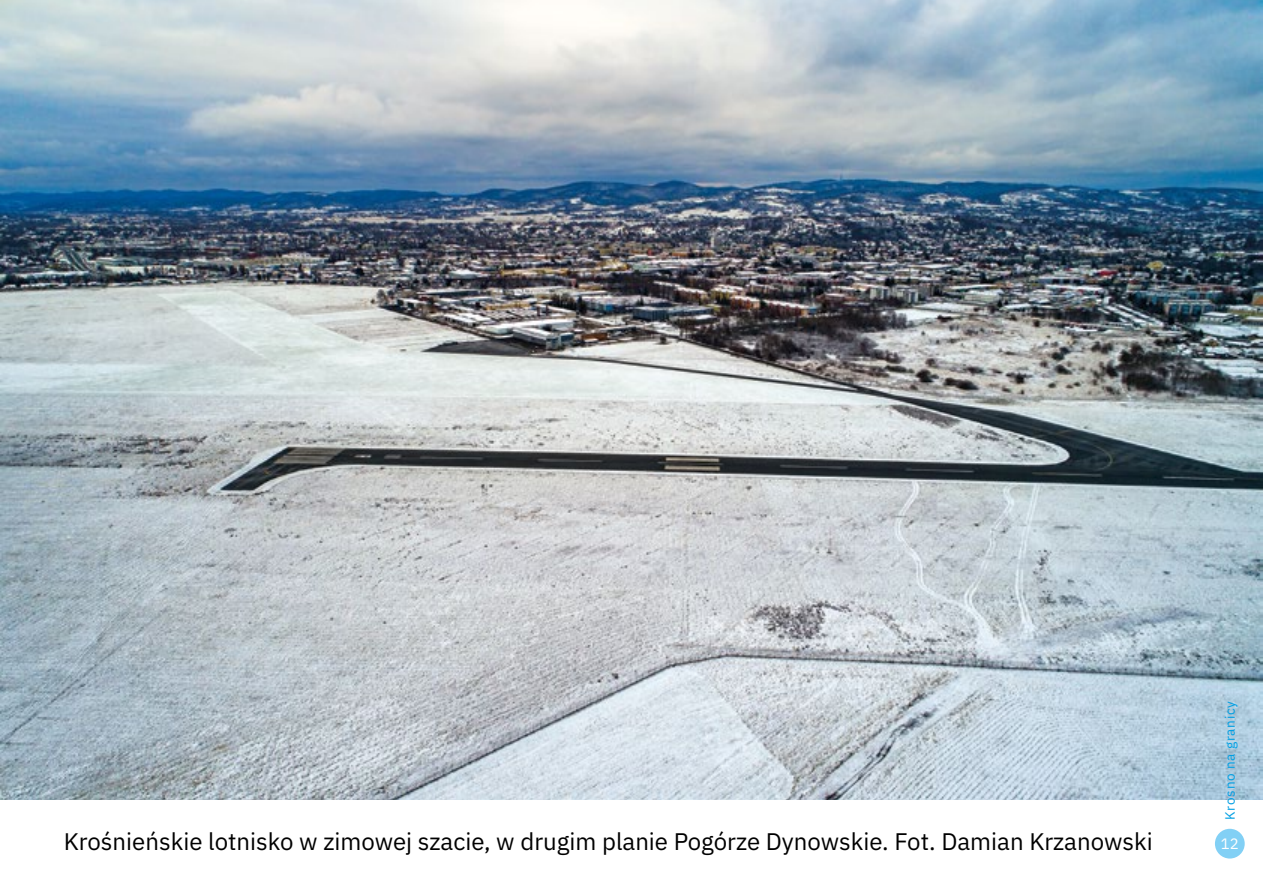
<style>
.page{position:relative;width:1263px;height:893px;background:#fff}
.page>*{position:absolute;margin:0;border:0;box-sizing:border-box;transform-origin:0 0}
.t1{font:24px "IBM Plex Sans";color:#000}
.t2{font:15px "IBM Plex Sans";color:#fff}
.t3{font:13.5px "IBM Plex Sans";letter-spacing:.05em;color:#009fe3}
</style>
<div class="page">
<img style="left:0;top:0;width:1263px;height:799px">
<div style="left:1215px;top:829px;width:30px;height:29px;background:#82d0f5;border-radius:50%"></div>
<p class="t3" style="left:1220px;top:820px;width:120px;rotate:-90deg">Krosno na granicy</p>
<p class="t1" style="left:64px;top:824px;width:1090px">Krośnieńskie lotnisko w zimowej szacie, w drugim planie Pogórze Dynowskie. Fot. Damian Krzanowski</p>
<p class="t2" style="left:1221px;top:832px;width:19px">12</p>
</div>
